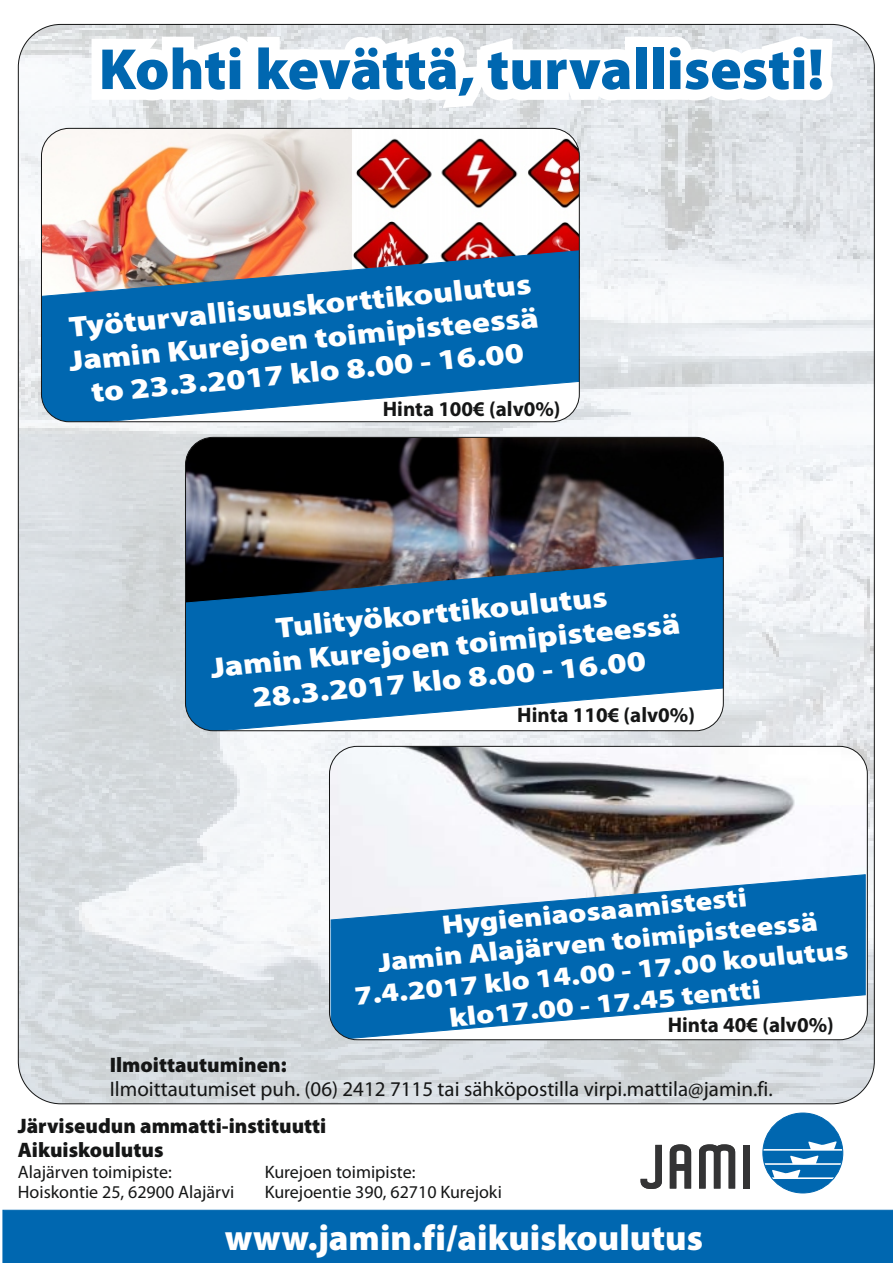
<style>
.page{position:relative;width:893px;height:1263px;background:#fff}
.page>*{position:absolute;margin:0;border:0;box-sizing:border-box;transform-origin:0 0}
.t1{font:900 58.5px "Myriad Pro";color:#0067b0}
.t2{font:900 36px "Myriad Pro";color:#fff}
.t3{font:900 29.1px/33.6px "Myriad Pro";color:#fff;text-align:center;scale:1.16 1}
.t4{font:900 26.7px/30.9px "Myriad Pro";color:#fff;text-align:center;scale:1.16 1}
.t5{font:700 21.15px "Myriad Pro";color:#151616}
.t6{font:21px "Myriad Pro";color:#151616}
.t7{font:900 21px/24.3px "Myriad Pro";color:#151616}
.t8{font:700 21px "Myriad Pro";color:#151616}
.t9{font:18px/20.4px "Myriad Pro";color:#151616}
</style>
<div class="page">
<img style="left:18px;top:24px;width:856px;height:1080px;border-radius:43px">
<div style="left:763px;top:1113px;width:80px;height:80px;background:#0067b0;border-radius:50%"></div>
<svg style="left:763px;top:1141px;width:80px;height:38px"></svg>
<div style="left:763px;top:1113px;width:80px;height:80px;border:1px solid #0067b0;border-radius:50%"></div>
<svg style="left:641px;top:1145px;width:21px;height:44px"></svg>
<svg style="left:699px;top:1144px;width:36px;height:44px"></svg>
<div style="left:743px;top:1145px;width:6px;height:43px;background:#343435"></div>
<svg style="left:670px;top:1144px;width:21px;height:44px"></svg>
<div style="left:2px;top:1209px;width:891px;height:54px;background:#0067b0"></div>
<img style="left:185px;top:437px;width:538px;height:118px">
<svg style="left:185px;top:555px;width:538px;height:176px;background:#246fa6"></svg>
<img style="left:329px;top:746px;width:538px;height:128px">
<svg style="left:330px;top:874px;width:536px;height:166px;fill:#0067b0"></svg>
<img style="left:41px;top:128px;width:538px;height:121px">
<svg style="left:41px;top:249px;width:538px;height:173px;background:#367bb1"></svg>
<svg style="left:92px;top:36px;width:741px;height:72px"></svg>
<h1 class="t1" style="left:99px;top:45px;width:727px">Kohti kevättä, turvallisesti!</h1>
<p class="t3" style="left:65px;top:312px;width:408px;rotate:-5deg">Työturvallisuuskorttikoulutus<br>Jamin Kurejoen toimipisteessä to 23.3.2017 klo 8.00 - 16.00</p>
<p class="t8" style="left:383px;top:400px;width:179px">Hinta 100€ (alv0%)</p>
<p class="t3" style="left:207px;top:619px;width:408px;rotate:-5deg">Tulityökorttikoulutus<br>Jamin Kurejoen toimipisteessä<br>28.3.2017 klo 8.00 - 16.00</p>
<p class="t8" style="left:517px;top:706px;width:179px">Hinta 110€ (alv0%)</p>
<p class="t4" style="left:348px;top:920px;width:428px;rotate:-5deg">Hygieniaosaamistesti<br>Jamin Alajärven toimipisteessä<br>7.4.2017 klo 14.00 - 17.00 koulutus klo17.00 - 17.45 tentti</p>
<p class="t5" style="left:668px;top:1016px;width:168px">Hinta 40€ (alv0%)</p>
<p class="t7" style="left:110px;top:1055px;width:178px">Ilmoittautuminen:</p>
<p class="t6" style="left:110px;top:1080px;width:665px">Ilmoittautumiset puh. (06) 2412 7115 tai sähköpostilla virpi.mattila@jamin.fi.</p>
<p class="t7" style="left:18px;top:1115px;width:310px">Järviseudun ammatti-instituutti<br>Aikuiskoulutus</p>
<p class="t9" style="left:18px;top:1163px;width:218px">Alajärven toimipiste:<br>Hoiskontie 25, 62900 Alajärvi</p>
<p class="t9" style="left:265px;top:1163px;width:239px">Kurejoen toimipiste:<br>Kurejoentie 390, 62710 Kurejoki</p>
<p class="t2" style="left:225px;top:1223px;width:480px">www.jamin.fi/aikuiskoulutus</p>
</div>
